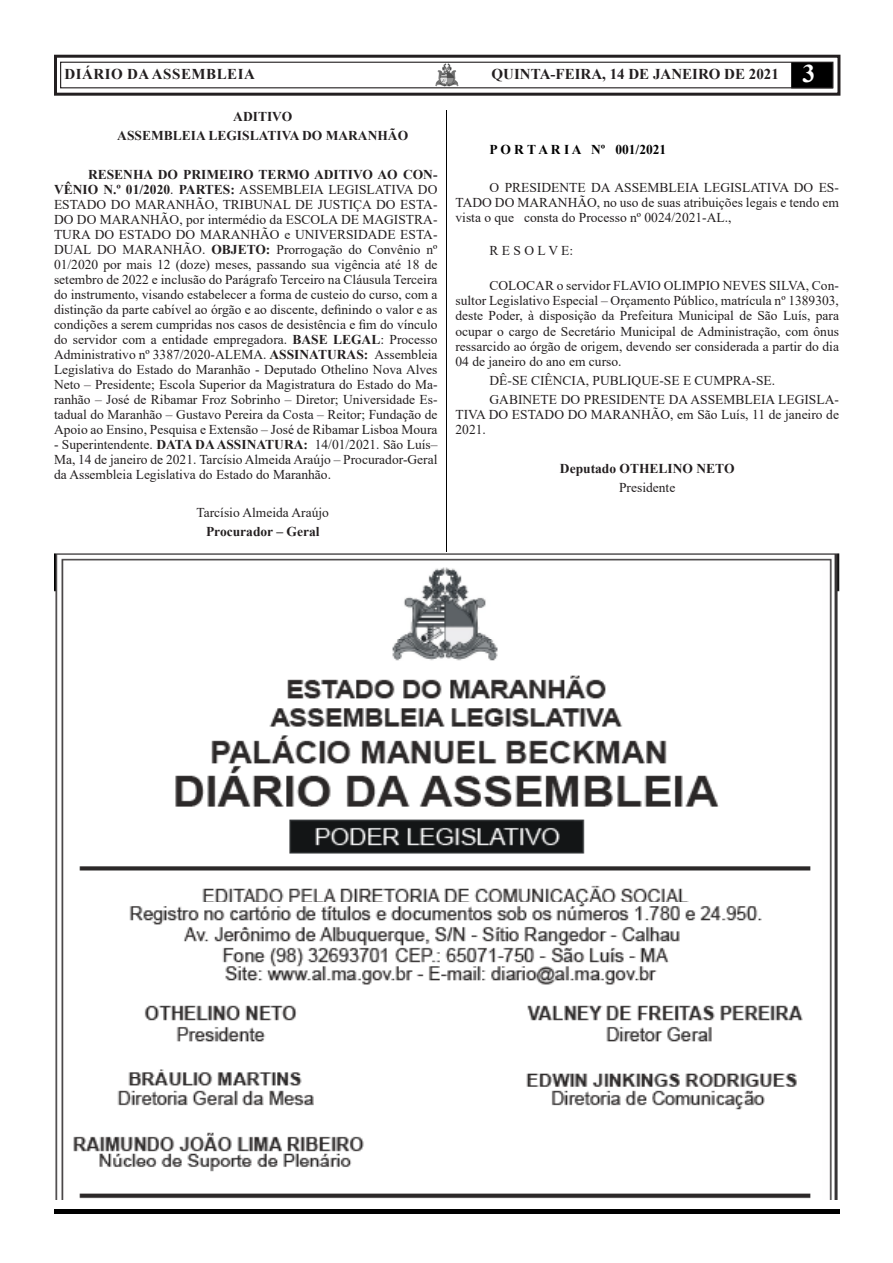
<style>
.page{position:relative;width:893px;height:1263px;background:#fff}
.page>*{position:absolute;margin:0;border:0;box-sizing:border-box;transform-origin:0 0}
.t1{font:700 15px "Times New Roman";color:#231f20}
.t2{font:700 15px "Times New Roman";letter-spacing:.035em;color:#231f20}
.t3{font:13.5px/15px "Times New Roman";color:#231f20;text-align:justify}
.t4{font:700 13.5px "Times New Roman";color:#231f20}
.t5{font:700 13.5px "Times New Roman";color:#000}
.s1{font-size:25.5px;color:#fff}
.s2{font-weight:700}
</style>
<div class="page">
<div style="left:54px;top:55px;width:786px;height:41px;border:3px solid #231f20"></div>
<div style="left:791px;top:62px;width:42px;height:26px;background:#000;border:2px solid #000"></div>
<div style="left:60px;top:62px;width:773px;height:26px;border:1px solid #231f20"></div>
<hr style="left:446px;top:110px;width:1px;height:713px;background:#000">
<div style="left:54px;top:1209px;width:785px;height:5px;background:#000"></div>
<img style="left:427px;top:56px;width:40px;height:40px">
<img style="left:54px;top:552px;width:786px;height:647px">
<div style="left:474px;top:1113px;width:346px;height:61px;background:#fff"></div>
<p class="t2" style="left:64px;top:64px;width:192px">DIÁRIO DA ASSEMBLEIA</p>
<p class="t1" style="left:492px;top:64px;width:325px">QUINTA-FEIRA, 14 DE JANEIRO DE 2021 <span class="s1">3</span></p>
<p class="t4" style="left:233px;top:107px;width:60px">ADITIVO</p>
<p class="t4" style="left:117px;top:126px;width:292px">ASSEMBLEIA LEGISLATIVA DO MARANHÃO</p>
<p class="t3" style="left:54px;top:166px;width:385px;text-indent:34px"><span class="s2">RESENHA DO PRIMEIRO TERMO ADITIVO AO CON-VÊNIO N.º 01/2020</span>. <span class="s2">PARTES:</span> ASSEMBLEIA LEGISLATIVA DO ESTADO DO MARANHÃO, TRIBUNAL DE JUSTIÇA DO ESTA-DO DO MARANHÃO, por intermédio da ESCOLA DE MAGISTRA-TURA DO ESTADO DO MARANHÃO e UNIVERSIDADE ESTA-DUAL DO MARANHÃO. <span class="s2">OBJETO:</span> Prorrogação do Convênio nº 01/2020 por mais 12 (doze) meses, passando sua vigência até 18 de setembro de 2022 e inclusão do Parágrafo Terceiro na Cláusula Terceira do instrumento, visando estabelecer a forma de custeio do curso, com a distinção da parte cabível ao órgão e ao discente, definindo o valor e as condições a serem cumpridas nos casos de desistência e fim do vínculo do servidor com a entidade empregadora. <span class="s2">BASE LEGAL</span>: Processo Administrativo nº 3387/2020-ALEMA. <span class="s2">ASSINATURAS:</span> Assembleia Legislativa do Estado do Maranhão - Deputado Othelino Nova Alves Neto – Presidente; Escola Superior da Magistratura do Estado do Ma&shy;ranhão – José de Ribamar Froz Sobrinho – Diretor; Universidade Es&shy;tadual do Maranhão – Gustavo Pereira da Costa – Reitor; Fundação de Apoio ao Ensino, Pesquisa e Extensão – José de Ribamar Lisboa Moura</p>
<p class="t3" style="left:54px;top:436px;width:385px">- Superintendente. <span class="s2">DATA DA ASSINATURA:</span> 14/01/2021. São Luís– Ma, 14 de janeiro de 2021. Tarcísio Almeida Araújo – Procurador-Geral da Assembleia Legislativa do Estado do Maranhão.</p>
<p class="t3" style="left:196px;top:505px;width:134px">Tarcísio Almeida Araújo</p>
<p class="t4" style="left:206px;top:522px;width:115px">Procurador – Geral</p>
<p class="t5" style="left:489px;top:140px;width:178px">P O R T A R I A Nº 001/2021</p>
<p class="t3" style="left:455px;top:180px;width:385px;text-indent:34px">O PRESIDENTE DA ASSEMBLEIA LEGISLATIVA DO ES-TADO DO MARANHÃO, no uso de suas atribuições legais e tendo em vista o que consta do Processo nº 0024/2021-AL.,</p>
<p class="t3" style="left:489px;top:243px;width:85px">R E S O L V E:</p>
<p class="t3" style="left:455px;top:278px;width:385px;text-indent:34px">COLOCAR o servidor FLAVIO OLIMPIO NEVES SILVA, Con&shy;sultor Legislativo Especial – Orçamento Público, matrícula nº 1389303, deste Poder, à disposição da Prefeitura Municipal de São Luís, para ocupar o cargo de Secretário Municipal de Administração, com ônus ressarcido ao órgão de origem, devendo ser considerada a partir do dia 04 de janeiro do ano em curso.</p>
<p class="t3" style="left:489px;top:372px;width:287px">DÊ-SE CIÊNCIA, PUBLIQUE-SE E CUMPRA-SE.</p>
<p class="t3" style="left:455px;top:392px;width:385px;text-indent:34px">GABINETE DO PRESIDENTE DA ASSEMBLEIA LEGISLA-TIVA DO ESTADO DO MARANHÃO, em São Luís, 11 de janeiro de 2021.</p>
<p class="t4" style="left:560px;top:458px;width:176px">Deputado OTHELINO NETO</p>
<p class="t3" style="left:619px;top:479px;width:58px">Presidente</p>
</div>
